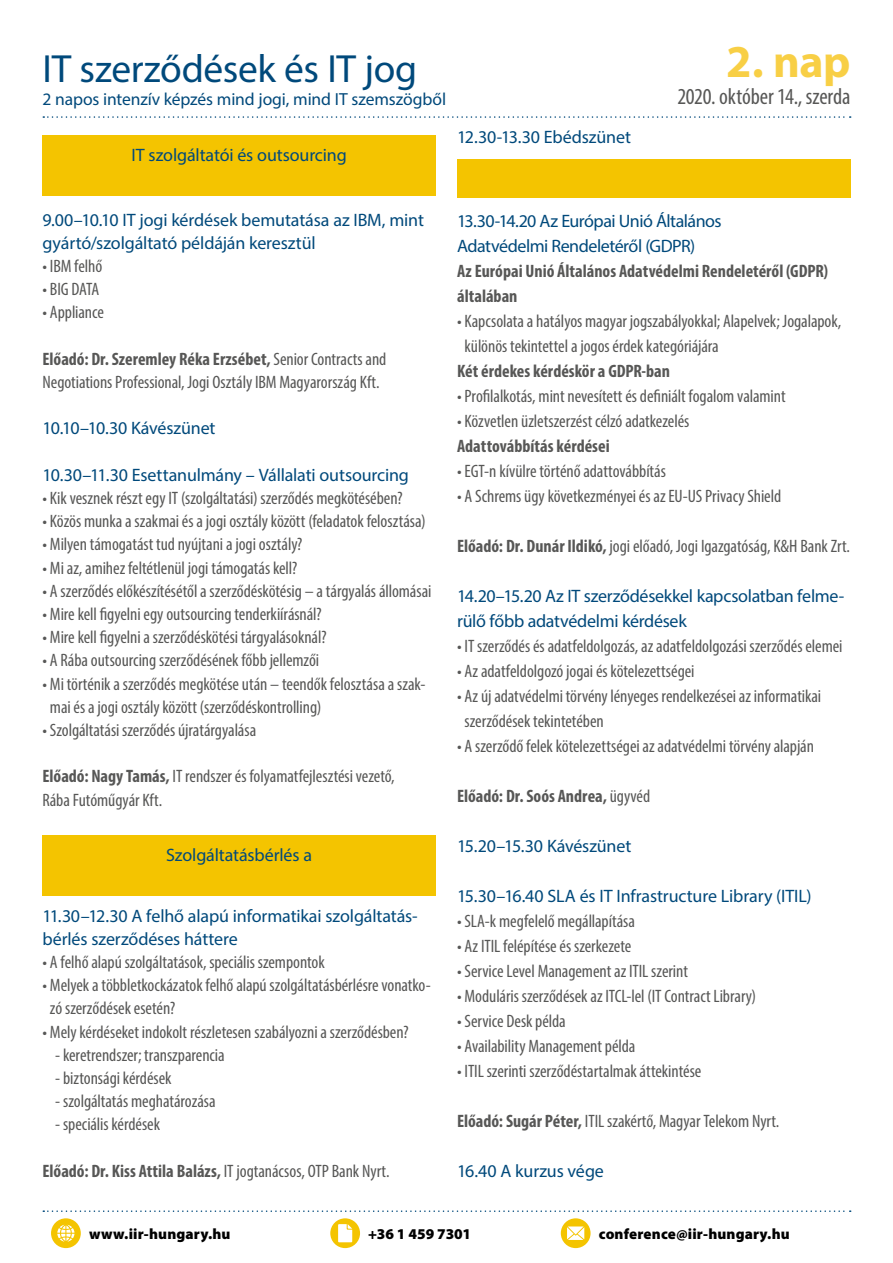
<style>
.page{position:relative;width:893px;height:1263px;background:#fff}
.page>*{position:absolute;margin:0;border:0;box-sizing:border-box;transform-origin:0 0}
.t1{font:700 45.9px "Myriad Pro";color:#f8cf45}
.t2{font:39.45px "Myriad Pro";letter-spacing:-.01em;color:#00497b}
.t3{font:condensed 22.95px "Myriad Pro";letter-spacing:-.005em;color:#575756}
.t4{font:condensed 18px/23.2px "Myriad Pro";letter-spacing:-.005em;color:#575756}
.t5{font:18px/23.2px "Myriad Pro";letter-spacing:-.01em;color:#00497b}
.t6{font:700 condensed 18px/25px "Myriad Pro";color:#575756}
.t7{font:18px/25px "Myriad Pro";letter-spacing:-.03em;color:#00497b}
.t8{font:17.55px "Myriad Pro";letter-spacing:-.01em;color:#00497b}
.t9{font:900 15px "Myriad Pro";letter-spacing:.005em;color:#000}
.s1{font-weight:700}
.s2{font-weight:400}
</style>
<div class="page">
<div style="left:43px;top:135px;width:393px;height:60px;background:#f4c400"></div>
<div style="left:43px;top:835px;width:393px;height:60px;background:#f4c400"></div>
<div style="left:457px;top:159px;width:393px;height:39px;background:#f4c400"></div>
<div style="left:561px;top:1218px;width:30px;height:30px;background:#f4c400;border-radius:50%"></div>
<svg style="left:567px;top:1226px;width:17px;height:14px"></svg>
<div style="left:51px;top:1218px;width:30px;height:30px;background:#f4c400;border-radius:50%"></div>
<svg style="left:330px;top:1218px;width:30px;height:30px"></svg>
<svg style="left:338px;top:1224px;width:14px;height:18px"></svg>
<svg style="left:57px;top:1225px;width:17px;height:17px"></svg>
<svg style="left:43px;top:1210px;width:808px;height:2px"></svg>
<svg style="left:43px;top:116px;width:808px;height:2px"></svg>
<h2 class="t2" style="left:43px;top:44px;width:376px">IT szerződések és IT jog</h2>
<p class="t8" style="left:43px;top:88px;width:405px">2 napos intenzív képzés mind jogi, mind IT szemszögből</p>
<p class="t5" style="left:132px;top:143px;width:217px">IT szolgáltatói és outsourcing</p>
<p class="t5" style="left:457px;top:125px;width:175px">12.30-13.30 Ebédszünet</p>
<h1 class="t1" style="left:726px;top:32px;width:126px">2. nap</h1>
<p class="t3" style="left:677px;top:83px;width:175px">2020. október 14., szerda</p>
<p class="t5" style="left:43px;top:208px;width:383px">9.00–10.10 IT jogi kérdések bemutatása az IBM, mint gyártó/szolgáltató példáján keresztül</p>
<p class="t4" style="left:43px;top:254px;width:61px">• IBM felhő</p>
<p class="t4" style="left:43px;top:277px;width:58px">• BIG DATA</p>
<p class="t4" style="left:43px;top:301px;width:63px">• Appliance</p>
<p class="t4" style="left:43px;top:347px;width:345px"><span class="s1">Előadó: Dr. Szeremley Réka Erzsébet,</span> Senior Contracts and<br>Negotiations Professional, Jogi Osztály IBM Magyarország Kft.</p>
<p class="t5" style="left:43px;top:416px;width:175px">10.10–10.30 Kávészünet</p>
<p class="t5" style="left:43px;top:463px;width:368px">10.30–11.30 Esettanulmány – Vállalati outsourcing</p>
<p class="t4" style="left:43px;top:486px;width:362px">• Kik vesznek részt egy IT (szolgáltatási) szerződés megkötésében?</p>
<p class="t4" style="left:43px;top:509px;width:385px">• Közös munka a szakmai és a jogi osztály között (feladatok felosztása)</p>
<p class="t4" style="left:43px;top:533px;width:261px">• Milyen támogatást tud nyújtani a jogi osztály?</p>
<p class="t4" style="left:43px;top:556px;width:256px">• Mi az, amihez feltétlenül jogi támogatás kell?</p>
<p class="t4" style="left:43px;top:579px;width:390px">• A szerződés előkészítésétől a szerződéskötésig – a tárgyalás állomásai</p>
<p class="t4" style="left:43px;top:602px;width:281px">• Mire kell figyelni egy outsourcing tenderkiírásnál?</p>
<p class="t4" style="left:43px;top:625px;width:286px">• Mire kell figyelni a szerződéskötési tárgyalásoknál?</p>
<p class="t4" style="left:43px;top:649px;width:278px">• A Rába outsourcing szerződésének főbb jellemzői</p>
<p class="t4" style="left:50px;top:672px;width:377px;text-indent:-7px">• Mi történik a szerződés megkötése után – teendők felosztása a szak&shy;mai és a jogi osztály között (szerződéskontrolling)</p>
<p class="t4" style="left:43px;top:718px;width:215px">• Szolgáltatási szerződés újratárgyalása</p>
<p class="t4" style="left:43px;top:765px;width:354px"><span class="s1">Előadó: Nagy Tamás,</span> IT rendszer és folyamatfejlesztési vezető,<br>Rába Futóműgyár Kft.</p>
<p class="t5" style="left:166px;top:843px;width:147px">Szolgáltatásbérlés a</p>
<p class="t5" style="left:43px;top:904px;width:377px">11.30–12.30 A felhő alapú informatikai szolgáltatás&shy;bérlés szerződéses háttere</p>
<p class="t4" style="left:43px;top:950px;width:284px">• A felhő alapú szolgáltatások, speciális szempontok</p>
<p class="t4" style="left:50px;top:973px;width:382px;text-indent:-7px">• Melyek a többletkockázatok felhő alapú szolgáltatásbérlésre vonatko&shy;zó szerződések esetén?</p>
<p class="t4" style="left:43px;top:1020px;width:368px">• Mely kérdéseket indokolt részletesen szabályozni a szerződésben?</p>
<p class="t4" style="left:55px;top:1043px;width:171px">- keretrendszer; transzparencia</p>
<p class="t4" style="left:55px;top:1066px;width:118px">- biztonsági kérdések</p>
<p class="t4" style="left:55px;top:1089px;width:162px">- szolgáltatás meghatározása</p>
<p class="t4" style="left:55px;top:1113px;width:106px">- speciális kérdések</p>
<p class="t6" style="left:43px;top:1158px;width:349px">Előadó: Dr. Kiss Attila Balázs, <span class="s2">IT jogtanácsos, OTP Bank Nyrt.</span></p>
<p class="t7" style="left:457px;top:208px;width:266px">13.30-14.20 Az Európai Unió Általános<br>Adatvédelmi Rendeletéről (GDPR)</p>
<p class="t6" style="left:457px;top:258px;width:372px">Az Európai Unió Általános Adatvédelmi Rendeletéről (GDPR) általában</p>
<p class="t4" style="left:465px;top:308px;width:378px;line-height:25px;text-indent:-7px">• Kapcsolata a hatályos magyar jogszabályokkal; Alapelvek; Jogalapok, különös tekintettel a jogos érdek kategóriájára</p>
<p class="t6" style="left:457px;top:358px;width:214px">Két érdekes kérdéskör a GDPR-ban</p>
<p class="t4" style="left:457px;top:384px;width:330px">• Profilalkotás, mint nevesített és definiált fogalom valamint</p>
<p class="t4" style="left:457px;top:409px;width:234px">• Közvetlen üzletszerzést célzó adatkezelés</p>
<p class="t6" style="left:457px;top:433px;width:154px">Adattovábbítás kérdései</p>
<p class="t4" style="left:457px;top:459px;width:210px">• EGT-n kívülre történő adattovábbítás</p>
<p class="t4" style="left:457px;top:484px;width:326px">• A Schrems ügy következményei és az EU-US Privacy Shield</p>
<p class="t4" style="left:457px;top:534px;width:394px"><span class="s1">Előadó: Dr. Dunár Ildikó,</span> jogi előadó, Jogi Igazgatóság, K&amp;H Bank Zrt.</p>
<p class="t5" style="left:457px;top:583px;width:389px;line-height:25px">14.20–15.20 Az IT szerződésekkel kapcsolatban felme&shy;rülő főbb adatvédelmi kérdések</p>
<p class="t4" style="left:457px;top:634px;width:387px">• IT szerződés és adatfeldolgozás, az adatfeldolgozási szerződés elemei</p>
<p class="t4" style="left:457px;top:659px;width:239px">• Az adatfeldolgozó jogai és kötelezettségei</p>
<p class="t4" style="left:465px;top:683px;width:358px;line-height:25px;text-indent:-7px">• Az új adatvédelmi törvény lényeges rendelkezései az informatikai szerződések tekintetében</p>
<p class="t4" style="left:457px;top:734px;width:358px">• A szerződő felek kötelezettségei az adatvédelmi törvény alapján</p>
<p class="t6" style="left:457px;top:783px;width:195px">Előadó: Dr. Soós Andrea, <span class="s2">ügyvéd</span></p>
<p class="t5" style="left:457px;top:834px;width:176px">15.20–15.30 Kávészünet</p>
<p class="t5" style="left:457px;top:884px;width:356px">15.30–16.40 SLA és IT Infrastructure Library (ITIL)</p>
<p class="t4" style="left:457px;top:909px;width:179px">• SLA-k megfelelő megállapítása</p>
<p class="t4" style="left:457px;top:934px;width:176px">• Az ITIL felépítése és szerkezete</p>
<p class="t4" style="left:457px;top:959px;width:232px">• Service Level Management az ITIL szerint</p>
<p class="t4" style="left:457px;top:984px;width:301px">• Moduláris szerződések az ITCL-lel (IT Contract Library)</p>
<p class="t4" style="left:457px;top:1009px;width:110px">• Service Desk példa</p>
<p class="t4" style="left:457px;top:1034px;width:180px">• Availability Management példa</p>
<p class="t4" style="left:457px;top:1059px;width:246px">• ITIL szerinti szerződéstartalmak áttekintése</p>
<p class="t4" style="left:457px;top:1109px;width:324px"><span class="s1">Előadó: Sugár Péter,</span> ITIL szakértő, Magyar Telekom Nyrt.</p>
<p class="t5" style="left:457px;top:1159px;width:148px">16.40 A kurzus vége</p>
<p class="t9" style="left:89px;top:1225px;width:143px">www.iir-hungary.hu</p>
<p class="t9" style="left:368px;top:1225px;width:104px">+36 1 459 7301</p>
<p class="t9" style="left:599px;top:1225px;width:192px">conference@iir-hungary.hu</p>
</div>
